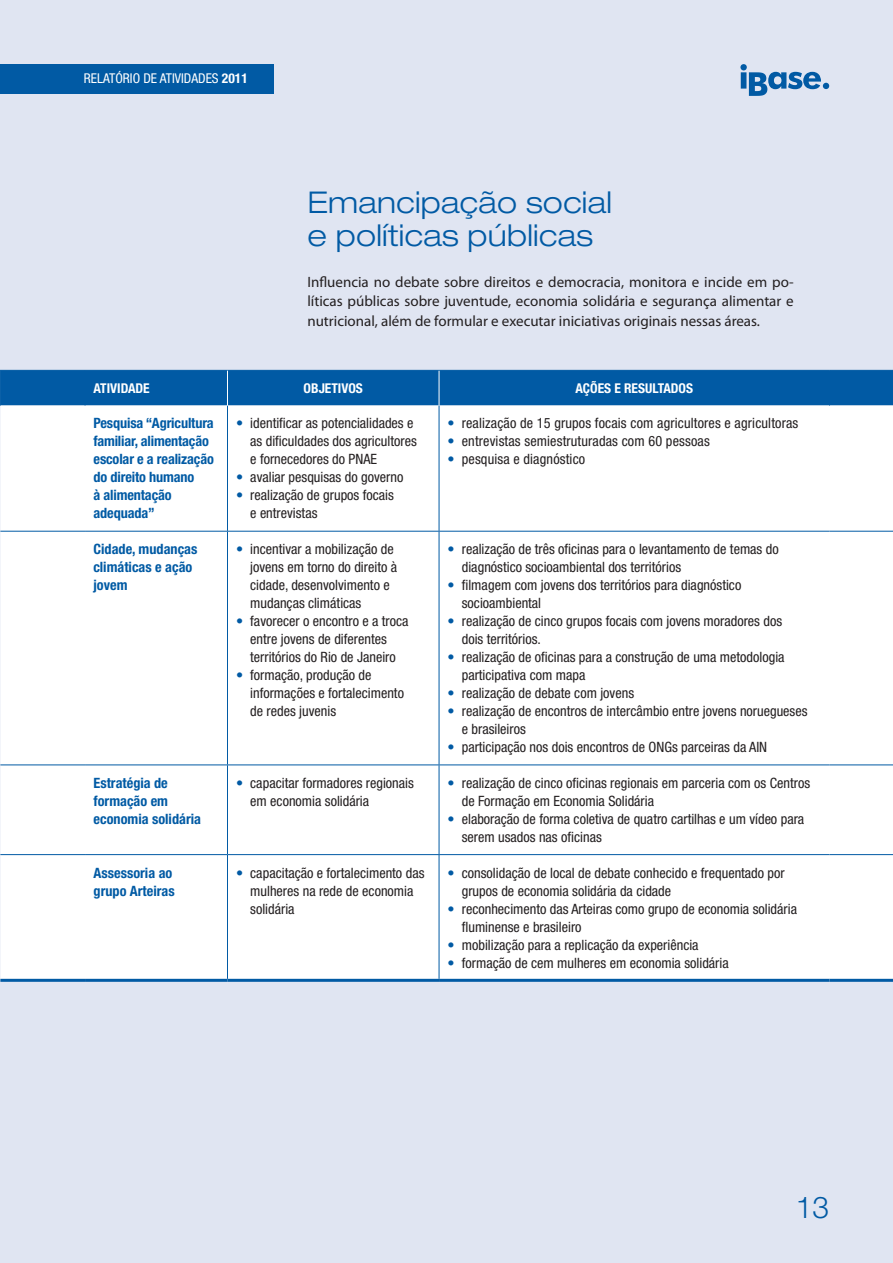
<style>
.page{position:relative;width:893px;height:1263px;background:#e0e5f2}
.page>*{position:absolute;margin:0;border:0;box-sizing:border-box;transform-origin:0 0}
.Entretitulo{font:300 expanded 30px/33px "Helvetica Neue LT Std";letter-spacing:.01em;color:#015aa4}
.t1{font:300 30px "Helvetica Neue LT Std";color:#015aa4}
.Corpo_Texto{font:15px/19.5px "Myriad Pro";color:#231f20;text-align:justify}
.Corpo_Texto-2{font:condensed 14.25px/18px "Helvetica Neue LT Std";color:#231f20}
.Corpo_Texto-3{font:700 condensed 14.25px/18px "Helvetica Neue LT Std";color:#015aa4}
.t2{font:700 condensed 13.5px "Helvetica Neue LT Std";color:#fff}
.t3{font:condensed 13.5px "Helvetica Neue LT Std";color:#fff}
.s1{font-weight:700}
.s2{color:#015aa4}
</style>
<div class="page">
<div style="left:1px;top:371px;width:892px;height:34px;background:#015aa4"></div>
<div style="left:0;top:405px;width:893px;height:574px;background:#fff"></div>
<hr style="left:0;top:370px;width:85px;height:1px;background:#015aa4">
<hr style="left:0;top:371px;width:1px;height:34px;background:#015aa4">
<hr style="left:85px;top:370px;width:142px;height:1px;background:#015aa4">
<hr style="left:85px;top:371px;width:1px;height:34px;background:#015aa4">
<hr style="left:227px;top:370px;width:212px;height:1px;background:#015aa4">
<hr style="left:439px;top:370px;width:390px;height:1px;background:#015aa4">
<hr style="left:829px;top:370px;width:64px;height:1px;background:#015aa4">
<hr style="left:829px;top:371px;width:1px;height:34px;background:#015aa4">
<hr style="left:227px;top:405px;width:1px;height:126px;background:#015aa4">
<hr style="left:439px;top:405px;width:1px;height:126px;background:#015aa4">
<hr style="left:227px;top:532px;width:1px;height:232px;background:#015aa4">
<hr style="left:439px;top:532px;width:1px;height:232px;background:#015aa4">
<hr style="left:227px;top:765px;width:1px;height:89px;background:#015aa4">
<hr style="left:439px;top:765px;width:1px;height:89px;background:#015aa4">
<hr style="left:227px;top:855px;width:1px;height:124px;background:#015aa4">
<hr style="left:439px;top:855px;width:1px;height:124px;background:#015aa4">
<hr style="left:227px;top:371px;width:1px;height:34px;background:#fff">
<hr style="left:439px;top:371px;width:1px;height:34px;background:#fff">
<hr style="left:0;top:531px;width:85px;height:1px;background:#015aa4">
<hr style="left:85px;top:531px;width:142px;height:1px;background:#015aa4">
<hr style="left:227px;top:531px;width:212px;height:1px;background:#015aa4">
<hr style="left:439px;top:531px;width:390px;height:1px;background:#015aa4">
<hr style="left:829px;top:531px;width:64px;height:1px;background:#015aa4">
<hr style="left:0;top:764px;width:85px;height:1px;background:#015aa4">
<hr style="left:85px;top:764px;width:142px;height:1px;background:#015aa4">
<hr style="left:227px;top:764px;width:212px;height:1px;background:#015aa4">
<hr style="left:439px;top:764px;width:390px;height:1px;background:#015aa4">
<hr style="left:829px;top:764px;width:64px;height:1px;background:#015aa4">
<hr style="left:0;top:854px;width:85px;height:1px;background:#015aa4">
<hr style="left:85px;top:854px;width:142px;height:1px;background:#015aa4">
<hr style="left:227px;top:854px;width:212px;height:1px;background:#015aa4">
<hr style="left:439px;top:854px;width:390px;height:1px;background:#015aa4">
<hr style="left:829px;top:854px;width:64px;height:1px;background:#015aa4">
<hr style="left:0;top:979px;width:85px;height:3px;background:#015aa4">
<hr style="left:85px;top:979px;width:142px;height:3px;background:#015aa4">
<hr style="left:227px;top:979px;width:212px;height:3px;background:#015aa4">
<hr style="left:439px;top:979px;width:390px;height:3px;background:#015aa4">
<hr style="left:829px;top:979px;width:64px;height:3px;background:#015aa4">
<div style="left:0;top:64px;width:274px;height:30px;background:#015aa4"></div>
<svg style="left:740px;top:64px;width:89px;height:32px"></svg>
<p class="t3" style="left:84px;top:71px;width:165px">RELATÓRIO DE ATIVIDADES <span class="s1">2011</span></p>
<p class="Entretitulo" style="left:307px;top:185px;width:306px">Emancipação social e políticas públicas</p>
<p class="Corpo_Texto" style="left:307px;top:272px;width:488px">Influencia no debate sobre direitos e democracia, monitora e incide em po&shy;líticas públicas sobre juventude, economia solidária e segurança alimentar e nutricional, além de formular e executar iniciativas originais nessas áreas.</p>
<p class="t2" style="left:94px;top:380px;width:58px">ATIVIDADE</p>
<p class="t2" style="left:304px;top:380px;width:61px">OBJETIVOS</p>
<p class="t2" style="left:575px;top:380px;width:119px">AÇÕES E RESULTADOS</p>
<p class="Corpo_Texto-3" style="left:94px;top:414px;width:122px">Pesquisa “Agricultura familiar, alimentação escolar e a realização do direito humano<br>à alimentação adequada”</p>
<p class="Corpo_Texto-2" style="left:250px;top:414px;width:168px;text-indent:-14px"><span class="s2">•</span> identificar as potencialidades e as dificuldades dos agricultores e fornecedores do PNAE</p>
<p class="Corpo_Texto-2" style="left:448px;top:414px;width:352px"><span class="s2">•</span> realização de 15 grupos focais com agricultores e agricultoras</p>
<p class="Corpo_Texto-2" style="left:448px;top:432px;width:264px"><span class="s2">•</span> entrevistas semiestruturadas com 60 pessoas</p>
<p class="Corpo_Texto-2" style="left:448px;top:450px;width:139px"><span class="s2">•</span> pesquisa e diagnóstico</p>
<p class="Corpo_Texto-2" style="left:236px;top:468px;width:169px"><span class="s2">•</span> avaliar pesquisas do governo</p>
<p class="Corpo_Texto-2" style="left:250px;top:486px;width:145px;text-indent:-14px"><span class="s2">•</span> realização de grupos focais e entrevistas</p>
<p class="Corpo_Texto-3" style="left:94px;top:540px;width:105px">Cidade, mudanças</p>
<p class="Corpo_Texto-3" style="left:94px;top:558px;width:100px">climáticas e ação jovem</p>
<p class="Corpo_Texto-2" style="left:250px;top:540px;width:148px;text-indent:-14px"><span class="s2">•</span> incentivar a mobilização de jovens em torno do direito à cidade, desenvolvimento e mudanças climáticas</p>
<p class="Corpo_Texto-2" style="left:236px;top:612px;width:174px;text-align:center"><span class="s2">•</span> favorecer o encontro e a troca entre jovens de diferentes territórios do Rio de Janeiro</p>
<p class="Corpo_Texto-2" style="left:250px;top:666px;width:155px;text-indent:-14px"><span class="s2">•</span> formação, produção de informações e fortalecimento de redes juvenis</p>
<p class="Corpo_Texto-2" style="left:462px;top:540px;width:318px;text-indent:-14px"><span class="s2">•</span> realização de três oficinas para o levantamento de temas do diagnóstico socioambiental dos territórios</p>
<p class="Corpo_Texto-2" style="left:462px;top:576px;width:281px;text-indent:-14px"><span class="s2">•</span> filmagem com jovens dos territórios para diagnóstico socioambiental</p>
<p class="Corpo_Texto-2" style="left:462px;top:612px;width:322px;text-indent:-14px"><span class="s2">•</span> realização de cinco grupos focais com jovens moradores dos dois territórios.</p>
<p class="Corpo_Texto-2" style="left:462px;top:648px;width:324px;text-indent:-14px"><span class="s2">•</span> realização de oficinas para a construção de uma metodologia participativa com mapa</p>
<p class="Corpo_Texto-2" style="left:448px;top:684px;width:188px"><span class="s2">•</span> realização de debate com jovens</p>
<p class="Corpo_Texto-2" style="left:462px;top:702px;width:347px;text-indent:-14px"><span class="s2">•</span> realização de encontros de intercâmbio entre jovens noruegueses e brasileiros</p>
<p class="Corpo_Texto-2" style="left:448px;top:738px;width:321px"><span class="s2">•</span> participação nos dois encontros de ONGs parceiras da AIN</p>
<p class="Corpo_Texto-3" style="left:94px;top:773px;width:109px">Estratégia de formação em economia solidária</p>
<p class="Corpo_Texto-2" style="left:250px;top:774px;width:165px;text-indent:-14px"><span class="s2">•</span> capacitar formadores regionais em economia solidária</p>
<p class="Corpo_Texto-2" style="left:462px;top:774px;width:350px;text-indent:-14px"><span class="s2">•</span> realização de cinco oficinas regionais em parceria com os Centros de Formação em Economia Solidária</p>
<p class="Corpo_Texto-2" style="left:462px;top:810px;width:344px;text-indent:-14px"><span class="s2">•</span> elaboração de forma coletiva de quatro cartilhas e um vídeo para serem usados nas oficinas</p>
<p class="Corpo_Texto-3" style="left:94px;top:863px;width:83px">Assessoria ao grupo Arteiras</p>
<p class="Corpo_Texto-2" style="left:250px;top:863px;width:176px;text-indent:-14px"><span class="s2">•</span> capacitação e fortalecimento das mulheres na rede de economia solidária</p>
<p class="Corpo_Texto-2" style="left:462px;top:863px;width:324px;text-indent:-14px"><span class="s2">•</span> consolidação de local de debate conhecido e frequentado por grupos de economia solidária da cidade</p>
<p class="Corpo_Texto-2" style="left:462px;top:899px;width:337px;text-indent:-14px"><span class="s2">•</span> reconhecimento das Arteiras como grupo de economia solidária fluminense e brasileiro</p>
<p class="Corpo_Texto-2" style="left:448px;top:935px;width:253px"><span class="s2">•</span> mobilização para a replicação da experiência</p>
<p class="Corpo_Texto-2" style="left:448px;top:953px;width:283px"><span class="s2">•</span> formação de cem mulheres em economia solidária</p>
<h1 class="t1" style="left:796px;top:1189px;width:35px">13</h1>
</div>
